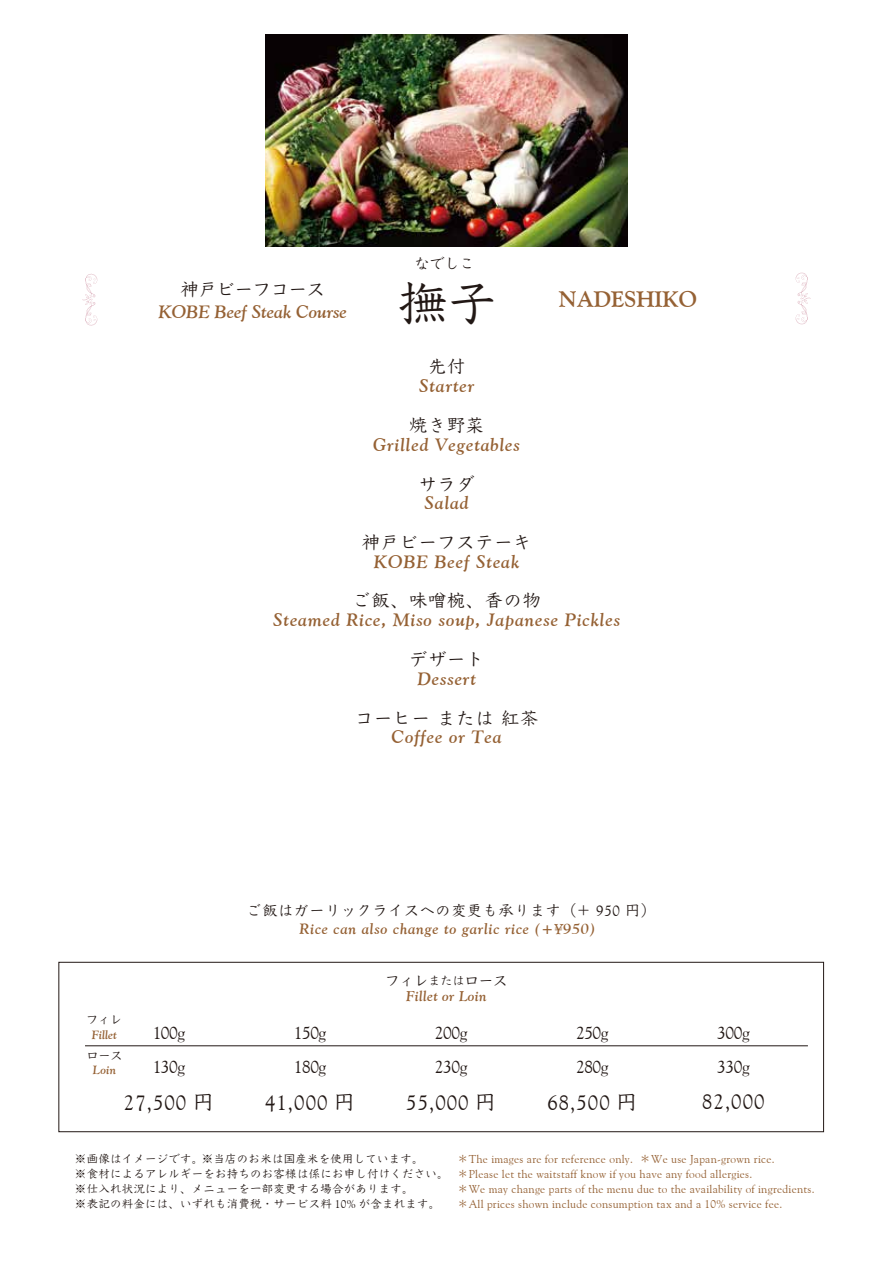
<style>
.page{position:relative;width:893px;height:1263px;background:#fff}
.page>*{position:absolute;margin:0;border:0;box-sizing:border-box;transform-origin:0 0}
.t1{font:500 49.5px "Yu Kyo";color:#221815}
.t2{font:700 22.5px "Goudy Old Style BT";color:#956134}
.t3{font:21px "Goudy Old Style BT";letter-spacing:.05em;color:#221815}
.t4{font:italic 700 18px "Goudy Old Style BT";letter-spacing:.05em;color:#956134}
.t5{font:500 18px "Yu Kyo";letter-spacing:.05em;color:#221815}
.t6{font:italic 700 18px "Goudy Old Style BT";color:#956134}
.t7{font:500 18px "Yu Kyo";color:#221815}
.t8{font:17.55px/34px "Goudy Old Style BT";letter-spacing:-.025em;color:#221815}
.t9{font:italic 700 15px "Goudy Old Style BT";letter-spacing:.05em;color:#956134}
.t10{font:500 15px "Yu Kyo";letter-spacing:.05em;color:#221815}
.t11{font:500 14.4px "Yu Kyo";color:#221815}
.t12{font:italic 700 14.25px "Goudy Old Style BT";letter-spacing:.025em;color:#956134}
.t13{font:italic 700 12px "Goudy Old Style BT";color:#956134}
.t14{font:500 12px "Yu Kyo";color:#221815}
.t15{font:11.4px/15px "Goudy Old Style BT";letter-spacing:.025em;color:#956134}
.t16{font:500 11.4px/15px "Yu Kyo";letter-spacing:.025em;color:#221815}
.s1{font-family:"Goudy Old Style BT";font-weight:400}
.s2{font-family:"Yu Kyo";font-weight:500}
.s3{font-size:12px}
.s4{font-family:"Koz Go Pr 6 N"}
</style>
<div class="page">
<div style="left:59px;top:962px;width:765px;height:170px;border:1px solid #221815"></div>
<hr style="left:85px;top:1045px;width:723px;height:1px;background:#221815">
<svg style="left:82px;top:274px;width:15px;height:51px"></svg>
<svg style="left:796px;top:273px;width:14px;height:51px"></svg>
<img style="left:266px;top:34px;width:361px;height:213px">
<h3 class="t7" style="left:181px;top:277px;width:145px">神戸ビーフコース</h3>
<h3 class="t6" style="left:159px;top:301px;width:190px">KOBE Beef Steak Course</h3>
<h3 class="t10" style="left:414px;top:252px;width:61px">なでしこ</h3>
<h1 class="t1" style="left:397px;top:268px;width:100px">撫子</h1>
<h2 class="t2" style="left:559px;top:286px;width:139px">NADESHIKO</h2>
<h3 class="t5" style="left:428px;top:354px;width:38px">先付</h3>
<h3 class="t4" style="left:419px;top:375px;width:57px">Starter</h3>
<h3 class="t5" style="left:409px;top:412px;width:76px">焼き野菜</h3>
<h3 class="t4" style="left:373px;top:433px;width:148px">Grilled Vegetables</h3>
<h3 class="t5" style="left:419px;top:471px;width:57px">サラダ</h3>
<h3 class="t4" style="left:424px;top:492px;width:46px">Salad</h3>
<h3 class="t5" style="left:362px;top:529px;width:171px">神戸ビーフステーキ</h3>
<h3 class="t4" style="left:374px;top:550px;width:147px">KOBE Beef Steak</h3>
<h3 class="t5" style="left:353px;top:588px;width:190px">ご飯、味噌椀、香の物</h3>
<h3 class="t4" style="left:273px;top:609px;width:348px">Steamed Rice, Miso soup, Japanese Pickles</h3>
<h3 class="t5" style="left:409px;top:646px;width:76px">デザート</h3>
<h3 class="t4" style="left:417px;top:667px;width:60px">Dessert</h3>
<h3 class="t5" style="left:355px;top:705px;width:184px">コーヒー または 紅茶</h3>
<h3 class="t4" style="left:392px;top:726px;width:112px">Coffee or Tea</h3>
<h3 class="t10" style="left:247px;top:900px;width:411px">ご飯はガーリックライスへの変更も承ります（+ <span class="s1">950</span> 円）</h3>
<h3 class="t9" style="left:299px;top:919px;width:298px">Rice can also change to garlic rice (+¥950)</h3>
<p class="t14" style="left:86px;top:1011px;width:37px">フィレ</p>
<p class="t13" style="left:92px;top:1027px;width:26px">Fillet</p>
<p class="t14" style="left:87px;top:1047px;width:38px">ロース</p>
<p class="t13" style="left:93px;top:1063px;width:25px">Loin</p>
<h3 class="t8" style="left:153px;top:1015px;width:34px">100g<br>130g</h3>
<h3 class="t3" style="left:124px;top:1089px;width:91px">27,500 <span class="s2">円</span></h3>
<h3 class="t8" style="left:294px;top:1015px;width:34px">150g<br>180g</h3>
<h3 class="t3" style="left:265px;top:1089px;width:91px">41,000 <span class="s2">円</span></h3>
<p class="t11" style="left:385px;top:970px;width:124px">フィレ<span class="s3">または</span>ロース</p>
<p class="t12" style="left:406px;top:988px;width:82px">Fillet or Loin</p>
<h3 class="t8" style="left:435px;top:1015px;width:34px">200g<br>230g</h3>
<h3 class="t3" style="left:406px;top:1089px;width:91px">55,000 <span class="s2">円</span></h3>
<h3 class="t8" style="left:576px;top:1015px;width:34px">250g<br>280g</h3>
<h3 class="t3" style="left:547px;top:1089px;width:91px">68,500 <span class="s2">円</span></h3>
<h3 class="t8" style="left:717px;top:1015px;width:34px">300g<br>330g</h3>
<h3 class="t3" style="left:702px;top:1089px;width:64px">82,000</h3>
<p class="t16" style="left:75px;top:1151px;width:375px">※画像はイメージです。※当店のお米は国産米を使用しています。<br>※食材によるアレルギーをお持ちのお客様は係にお申し付けください。※仕入れ状況により、メニューを一部変更する場合があります。<br>※表記の料金には、いずれも消費税・サービス料 <span class="s1">10%</span> が含まれます。</p>
<p class="t15" style="left:457px;top:1151px;width:359px"><span class="s4">＊</span>The images are for reference only. <span class="s4">＊</span>We use Japan-grown rice.<span class="s4">＊</span>Please let the waitstaff know if you have any food allergies.<br><span class="s4">＊</span>We may change parts of the menu due to the availability of ingredients.<span class="s4">＊</span>All prices shown include consumption tax and a 10% service fee.</p>
</div>
